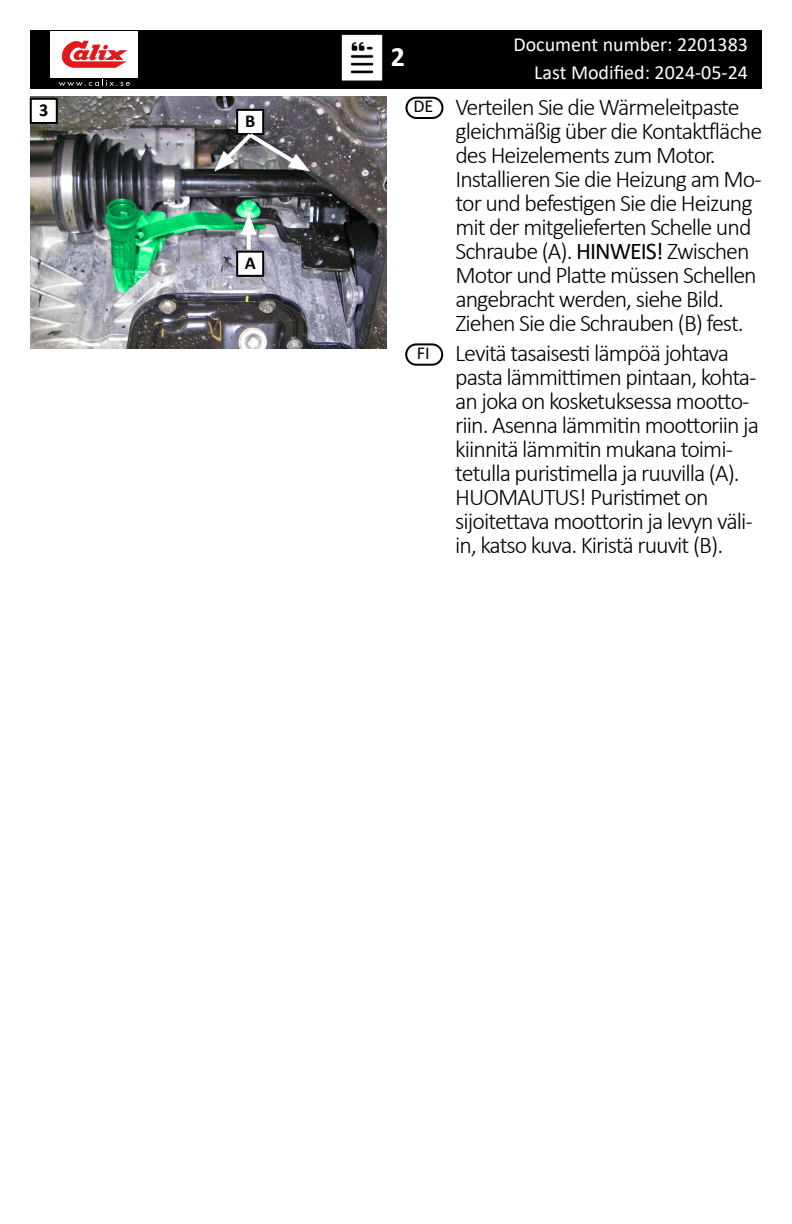
<style>
.page{position:relative;width:792px;height:1224px;background:#fff}
.page>*{position:absolute;margin:0;border:0;box-sizing:border-box;transform-origin:0 0}
.t1{font:700 28px "Calibri";color:#fff}
.t2{font:300 24px/24px "Calibri";letter-spacing:-.04em;color:#000}
.t3{font:20px/28px "Calibri";color:#fff;text-align:right}
.t4{font:18.2px "Calibri";color:#000}
.t5{font:700 18.2px "Calibri";color:#000}
.s1{font-weight:400}
</style>
<div class="page">
<div style="left:30px;top:30px;width:732px;height:58px;background:#000"></div>
<div style="left:51px;top:31px;width:87px;height:47px;background:#fff"></div>
<svg style="left:59px;top:79px;width:71px;height:7px"></svg>
<svg style="left:61px;top:41px;width:67px;height:27px"></svg>
<img style="left:30px;top:97px;width:356px;height:252px">
<div style="left:31px;top:99px;width:26px;height:24px;background:#fff"></div>
<div style="left:30px;top:98px;width:28px;height:26px;border:2px solid #000"></div>
<div style="left:237px;top:252px;width:26px;height:24px;background:#fff"></div>
<div style="left:236px;top:251px;width:28px;height:26px;border:2px solid #000"></div>
<svg style="left:247px;top:235px;width:4px;height:15px"></svg>
<svg style="left:241px;top:213px;width:16px;height:22px"></svg>
<div style="left:237px;top:110px;width:26px;height:24px;background:#fff"></div>
<div style="left:236px;top:109px;width:28px;height:26px;border:2px solid #000"></div>
<svg style="left:214px;top:129px;width:96px;height:43px"></svg>
<div style="left:405px;top:97px;width:38px;height:22px;border:2px solid #000;border-radius:10px"></div>
<div style="left:405px;top:343px;width:38px;height:23px;border:2px solid #000;border-radius:10px"></div>
<img style="left:341px;top:34px;width:42px;height:49px">
<p class="t5" style="left:39px;top:97px;width:11px">3</p>
<p class="t5" style="left:245px;top:108px;width:12px">B</p>
<p class="t5" style="left:245px;top:250px;width:13px">A</p>
<p class="t1" style="left:391px;top:37px;width:16px">2</p>
<p class="t4" style="left:413px;top:94px;width:22px">DE</p>
<p class="t4" style="left:417px;top:340px;width:14px">FI</p>
<p class="t3" style="left:513px;top:30px;width:236px">Document number: 2201383<br>Last Modified: 2024-05-24</p>
<p class="t2" style="left:455px;top:95px;width:308px">Verteilen Sie die Wärmeleitpaste gleichmäßig über die Kontaktfläche des Heizelements zum Motor.<br>Installieren Sie die Heizung am Mo&shy;tor und befestigen Sie die Heizung mit der mitgelieferten Schelle und Schraube (A). <span class="s1">HINWEIS!</span> Zwischen Motor und Platte müssen Schellen angebracht werden, siehe Bild.<br>Ziehen Sie die Schrauben (B) fest.</p>
<p class="t2" style="left:455px;top:341px;width:305px">Levitä tasaisesti lämpöä johtava pasta lämmittimen pintaan, kohta&shy;an joka on kosketuksessa mootto&shy;riin. Asenna lämmitin moottoriin ja kiinnitä lämmitin mukana toimi&shy;tetulla puristimella ja ruuvilla (A).<br>HUOMAUTUS! Puristimet on sijoitettava moottorin ja levyn väli&shy;in, katso kuva. Kiristä ruuvit (B).</p>
</div>
